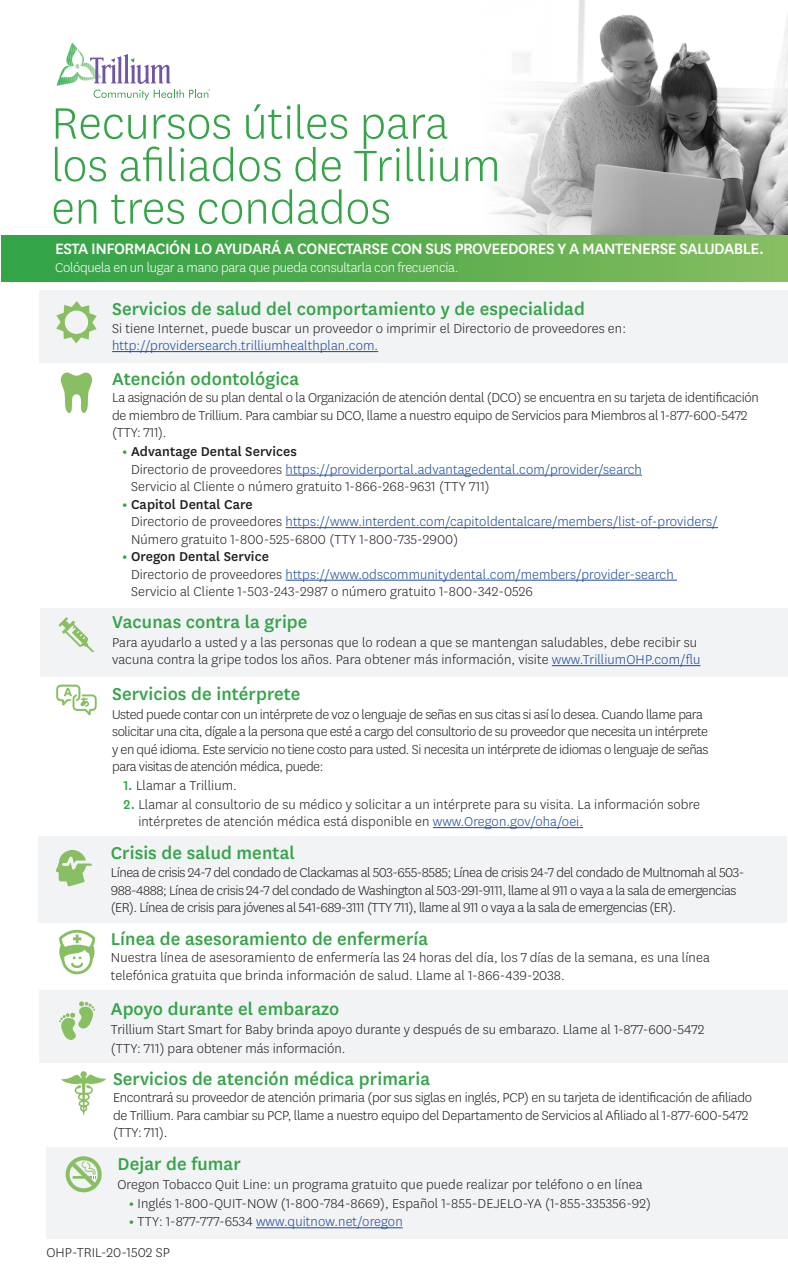
<style>
.page{position:relative;width:788px;height:1283px;background:#fff}
.page>*{position:absolute;margin:0;border:0;box-sizing:border-box;transform-origin:0 0}
.t1{font:300 51.25px/42.5px "Centene Sans";color:#34a448}
.t2{font:500 20px "Centene Sans";letter-spacing:.005em;color:#34a448}
.t3{font:500 17.5px "Centene Sans";letter-spacing:-.03em;color:#fff}
.t4{font:300 15px/17.5px "Centene Sans";color:#231f20}
.t5{font:300 15px/17.5px "Centene Sans";letter-spacing:-.03em;color:#231f20}
.t6{font:300 15px/17.5px "Centene Sans";letter-spacing:-.02em;color:#231f20}
.t7{font:300 15px "Centene Sans";letter-spacing:-.02em;color:#fff}
.t8{font:300 15px "Centene Sans";letter-spacing:.005em;color:#1c4aa0}
.s1{color:#1c4aa0}
.s2{font-weight:700;color:#34a448}
.s3{font-weight:500}
.s4{font-weight:500;color:#34a448}
.s5{color:#231f20}
</style>
<div class="page">
<img style="left:490px;top:0;width:298px;height:235px">
<div style="left:40px;top:290px;width:748px;height:73px;background:#f2f3f4"></div>
<svg style="left:56px;top:42px;width:154px;height:58px"></svg>
<div style="left:1px;top:235px;width:787px;height:47px;background:linear-gradient(to right,#2ca044,#85bb5e)"></div>
<hr style="left:112px;top:351px;width:266px;height:1px;background:#1c4aa0">
<hr style="left:285px;top:475px;width:357px;height:1px;background:#1c4aa0">
<hr style="left:285px;top:527px;width:433px;height:1px;background:#1c4aa0">
<hr style="left:285px;top:580px;width:392px;height:1px;background:#1c4aa0">
<svg style="left:60px;top:372px;width:33px;height:41px"></svg>
<svg style="left:56px;top:301px;width:41px;height:42px"></svg>
<div style="left:40px;top:608px;width:748px;height:69px;background:#f2f3f4"></div>
<hr style="left:551px;top:665px;width:149px;height:1px;background:#1c4aa0">
<svg style="left:58px;top:617px;width:36px;height:35px"></svg>
<hr style="left:433px;top:827px;width:150px;height:1px;background:#1c4aa0">
<svg style="left:59px;top:930px;width:36px;height:44px"></svg>
<div style="left:39px;top:836px;width:747px;height:86px;background:#f2f3f4"></div>
<svg style="left:56px;top:684px;width:41px;height:31px"></svg>
<div style="left:40px;top:990px;width:748px;height:72px;background:#f2f3f4"></div>
<svg style="left:59px;top:1001px;width:36px;height:39px"></svg>
<svg style="left:61px;top:1071px;width:45px;height:43px"></svg>
<svg style="left:55px;top:850px;width:37px;height:36px"></svg>
<div style="left:46px;top:1147px;width:742px;height:92px;background:#f2f3f4"></div>
<hr style="left:256px;top:1227px;width:146px;height:1px;background:#1c4aa0">
<svg style="left:66px;top:1156px;width:36px;height:36px"></svg>
<h1 class="t1" style="left:51px;top:100px;width:450px">Recursos útiles para los afiliados de Trillium en tres condados</h1>
<p class="t3" style="left:55px;top:236px;width:710px">ESTA INFORMACIÓN LO AYUDARÁ A CONECTARSE CON SUS PROVEEDORES Y A MANTENERSE SALUDABLE.</p>
<p class="t7" style="left:55px;top:258px;width:405px">Colóquela en un lugar a mano para que pueda consultarla con frecuencia.</p>
<h2 class="t2" style="left:112px;top:295px;width:474px">Servicios de salud del comportamiento y de especialidad</h2>
<p class="t4" style="left:112px;top:319px;width:515px">Si tiene Internet, puede buscar un proveedor o imprimir el Directorio de proveedores en: <span class="s1">http://providersearch.trilliumhealthplan.com.</span></p>
<h2 class="t2" style="left:112px;top:365px;width:189px">Atención odontológica</h2>
<p class="t6" style="left:112px;top:389px;width:648px">La asignación de su plan dental o la Organización de atención dental (DCO) se encuentra en su tarjeta de identificación de miembro de Trillium. Para cambiar su DCO, llame a nuestro equipo de Servicios para Miembros al 1-877-600-5472 (TTY: 711).</p>
<p class="t4" style="left:131px;top:442px;width:512px;text-indent:-9px"><span class="s2">•</span> <span class="s3">Advantage Dental Services<br></span>Directorio de proveedores <span class="s1">https://providerportal.advantagedental.com/provider/search<br></span>Servicio al Cliente o número gratuito 1-866-268-9631 (TTY 711)</p>
<p class="t4" style="left:131px;top:495px;width:588px;text-indent:-9px"><span class="s2">•</span> <span class="s3">Capitol Dental Care<br></span>Directorio de proveedores <span class="s1">https://www.interdent.com/capitoldentalcare/members/list-of-providers/<br></span>Número gratuito 1-800-525-6800 (TTY 1-800-735-2900)</p>
<p class="t4" style="left:131px;top:547px;width:544px;text-indent:-9px"><span class="s2">•</span> <span class="s3">Oregon Dental Service<br></span>Directorio de proveedores <span class="s1">https://www.odscommunitydental.com/members/provider-search<br></span>Servicio al Cliente 1-503-243-2987 o número gratuito 1-800-342-0526</p>
<h2 class="t2" style="left:112px;top:608px;width:197px">Vacunas contra la gripe</h2>
<p class="t4" style="left:112px;top:633px;width:589px">Para ayudarlo a usted y a las personas que lo rodean a que se mantengan saludables, debe recibir su vacuna contra la gripe todos los años. Para obtener más información, visite <span class="s1">www.TrilliumOHP.com/flu</span></p>
<h2 class="t2" style="left:112px;top:680px;width:190px">Servicios de intérprete</h2>
<p class="t5" style="left:112px;top:705px;width:598px">Usted puede contar con un intérprete de voz o lenguaje de señas en sus citas si así lo desea. Cuando llame para solicitar una cita, dígale a la persona que esté a cargo del consultorio de su proveedor que necesita un intérprete y en qué idioma. Este servicio no tiene costo para usted. Si necesita un intérprete de idiomas o lenguaje de señas para visitas de atención médica, puede:</p>
<p class="t4" style="left:123px;top:776px;width:115px"><span class="s4">1.</span> Llamar a Trillium.</p>
<p class="t4" style="left:138px;top:795px;width:563px;text-indent:-15px"><span class="s4">2.</span> Llamar al consultorio de su médico y solicitar a un intérprete para su visita. La información sobre intérpretes de atención médica está disponible en <span class="s1">www.Oregon.gov/oha/oei.</span></p>
<h2 class="t2" style="left:111px;top:839px;width:186px">Crisis de salud mental</h2>
<p class="t5" style="left:111px;top:863px;width:635px">Línea de crisis 24-7 del condado de Clackamas al 503-655-8585; Línea de crisis 24-7 del condado de Multnomah al 503-<br>988-4888; Línea de crisis 24-7 del condado de Washington al 503-291-9111, llame al 911 o vaya a la sala de emergencias (ER). Línea de crisis para jóvenes al 541-689-3111 (TTY 711), llame al 911 o vaya a la sala de emergencias (ER).</p>
<h2 class="t2" style="left:111px;top:925px;width:319px">Línea de asesoramiento de enfermería</h2>
<p class="t4" style="left:111px;top:948px;width:600px">Nuestra línea de asesoramiento de enfermería las 24 horas del día, los 7 días de la semana, es una línea telefónica gratuita que brinda información de salud. Llame al 1-866-439-2038.</p>
<h2 class="t2" style="left:111px;top:995px;width:230px">Apoyo durante el embarazo</h2>
<p class="t4" style="left:111px;top:1019px;width:595px;line-height:18.8px">Trillium Start Smart for Baby brinda apoyo durante y después de su embarazo. Llame al 1-877-600-5472 (TTY: 711) para obtener más información.</p>
<h2 class="t2" style="left:113px;top:1064px;width:318px">Servicios de atención médica primaria</h2>
<p class="t6" style="left:113px;top:1088px;width:640px">Encontrará su proveedor de atención primaria (por sus siglas en inglés, PCP) en su tarjeta de identificación de afiliado de Trillium. Para cambiar su PCP, llame a nuestro equipo del Departamento de Servicios al Afiliado al 1-877-600-5472 (TTY: 711).</p>
<h2 class="t2" style="left:117px;top:1150px;width:125px">Dejar de fumar</h2>
<p class="t4" style="left:117px;top:1175px;width:526px">Oregon Tobacco Quit Line: un programa gratuito que puede realizar por teléfono o en línea</p>
<p class="t4" style="left:129px;top:1193px;width:523px"><span class="s2">•</span> Inglés 1-800-QUIT-NOW (1-800-784-8669), Español 1-855-DEJELO-YA (1-855-335356-92)</p>
<p class="t8" style="left:129px;top:1212px;width:275px"><span class="s2">•</span> <span class="s5">TTY: 1-877-777-6534</span> www.quitnow.net/oregon</p>
<p class="t4" style="left:46px;top:1242px;width:125px">OHP-TRIL-20-1502 SP</p>
</div>
